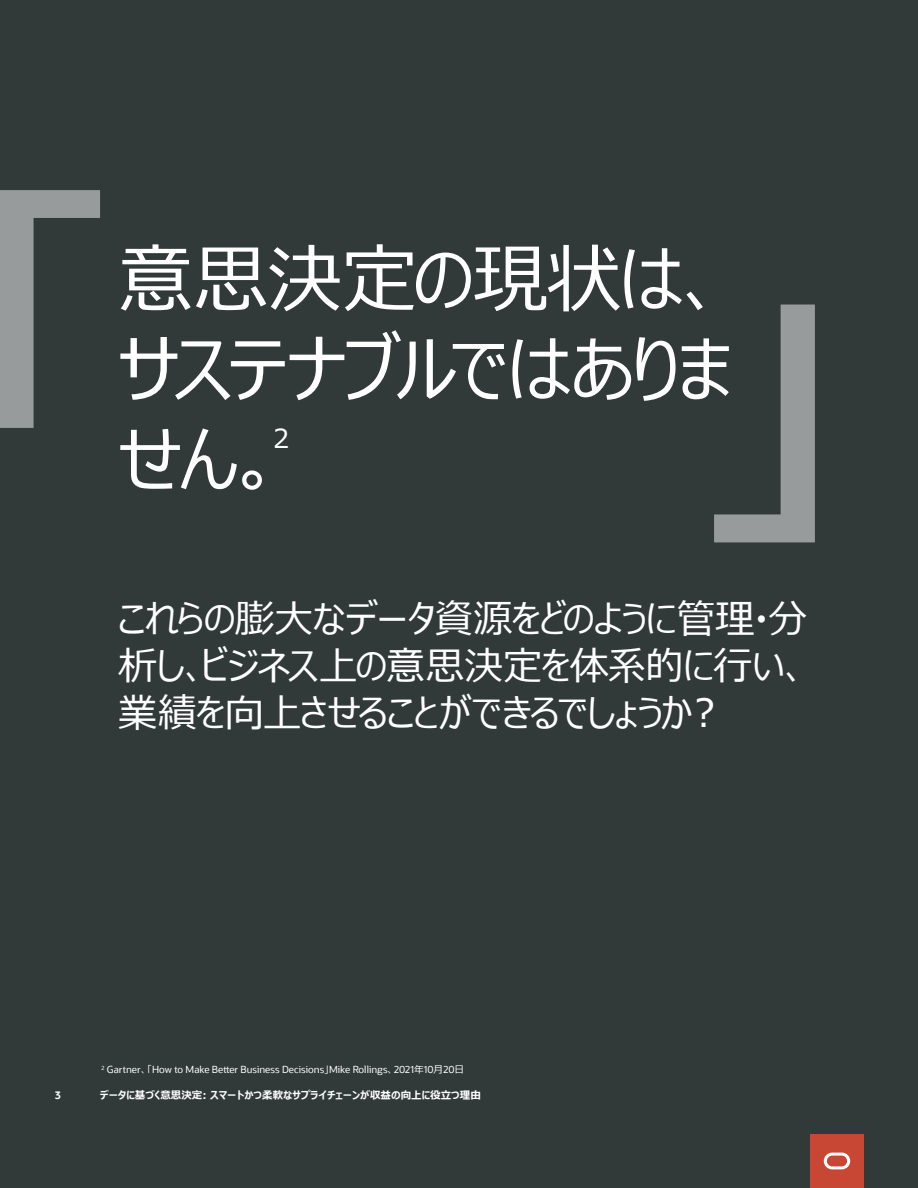
<style>
.page{position:relative;width:918px;height:1188px;background:#323939}
.page>*{position:absolute;margin:0;border:0;box-sizing:border-box;transform-origin:0 0}
.t1{font:700 288px "Meiryo UI";color:#fff}
.t2{font:75px/90px "Meiryo UI";letter-spacing:-.035em;color:#fff;text-align:justify}
.t3{font:39px/46.8px "Meiryo UI";letter-spacing:-.02em;color:#fff;text-align:justify}
.t4{font:26.25px "Meiryo UI";color:#fff}
.t5{font:700 10.5px "Meiryo UI";color:#fff}
.t6{font:700 10.5px "Oracle Sans";color:#fff}
.t7{font:9.75px "Oracle Sans";color:#fff}
.s1{font-family:"Meiryo UI"}
</style>
<div class="page">
<div style="left:810px;top:1134px;width:54px;height:54px;background:#c74634"></div>
<svg style="left:824px;top:1153px;width:26px;height:16px"></svg>
<h1 class="t1" style="left:-29px;top:123px;width:145px">「</h1>
<p class="t2" style="left:118px;top:238px;width:616px">意思決定の現状は、サステナブルではありません。</p>
<h1 class="t1" style="left:699px;top:216px;width:145px">」</h1>
<p class="t4" style="left:273px;top:420px;width:18px">2</p>
<p class="t3" style="left:118px;top:598px;width:693px">これらの膨大なデータ資源をどのように管理・分析し、ビジネス上の意思決定を体系的に行い、業績を向上させることができるでしょうか？</p>
<p class="t7" style="left:102px;top:1064px;width:364px"><sup>2</sup> Gartner<span class="s1">、「</span>How to Make Better Business Decisions<span class="s1">」</span>Mike Rollings<span class="s1">、</span>2021<span class="s1">年</span>10<span class="s1">月</span>20<span class="s1">日</span></p>
<p class="t6" style="left:55px;top:1089px;width:7px">3</p>
<p class="t5" style="left:100px;top:1088px;width:382px">データに基づく意思決定: スマートかつ柔軟なサプライチェーンが収益の向上に役立つ理由</p>
</div>
